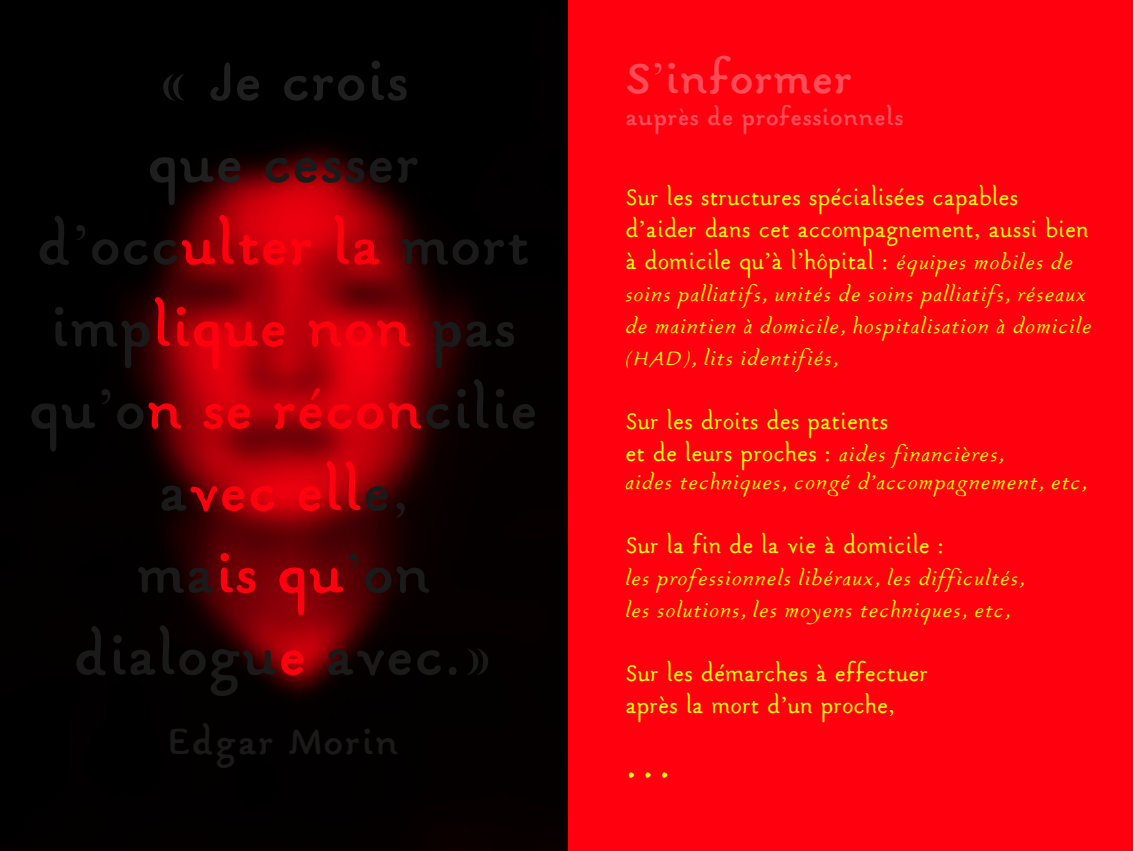
<style>
.page{position:relative;width:1134px;height:851px;background:#fff}
.page>*{position:absolute;margin:0;border:0;box-sizing:border-box;transform-origin:0 0}
.t1{font:700 62px/82px "Gararond";letter-spacing:.025em;color:#1a1a1a;text-align:center}
.t2{font:700 48px "Gararond";letter-spacing:.025em;color:#ff4d57}
.t3{font:500 48px "Gararond";color:#ff0}
.t4{font:700 40px "Gararond";letter-spacing:.05em;color:#1a1a1a}
.t5{font:500 26px/32px "Gararond";letter-spacing:.025em;color:#ff0}
.t6{font:700 26px "Gararond";letter-spacing:.025em;color:#ff4d57}
.t7{font:italic 500 22px/32px "Gararond";letter-spacing:.025em;color:#ff0}
.s1{color:#1f1f1f}
.s2{color:#ff000f}
.s3{font-style:italic;font-size:22px}
</style>
<div class="page">
<div style="left:567px;top:0;width:565px;height:850px;background:#ff000f"></div>
<img style="left:0;top:0;width:567px;height:850px">
<h1 class="t1" style="left:29px;top:37px;width:510px"><span class="s1">« Je crois<br>que</span> cesser d’occ<span class="s2">ulter la</span> mort imp<span class="s2">lique non</span> pas qu’o<span class="s2">n se récon</span>cilie a<span class="s2">vec ell</span>e,<br>ma<span class="s2">is qu</span>’on dialogu<span class="s2">e</span> avec.»</h1>
<h3 class="t4" style="left:169px;top:717px;width:231px">Edgar Morin</h3>
<h2 class="t2" style="left:626px;top:48px;width:228px">S’informer</h2>
<p class="t6" style="left:626px;top:101px;width:279px">auprès de professionnels</p>
<p class="t5" style="left:626px;top:180px;width:464px">Sur les structures spécialisées capables d’aider dans cet accompagnement, aussi bien à domicile qu’à l’hôpital : <span class="s3">équipes mobiles de</span></p>
<p class="t7" style="left:626px;top:277px;width:468px">soins palliatifs, unités de soins palliatifs, réseaux de maintien à domicile, hospitalisation à domicile (HAD), lits identifiés,</p>
<p class="t5" style="left:626px;top:404px;width:380px">Sur les droits des patients<br>et de leurs proches : <span class="s3">aides financières,</span></p>
<p class="t7" style="left:626px;top:465px;width:463px">aides techniques, congé d’accompagnement, etc,</p>
<p class="t5" style="left:626px;top:527px;width:320px">Sur la fin de la vie à domicile :</p>
<p class="t7" style="left:626px;top:561px;width:401px">les professionnels libéraux, les difficultés, les solutions, les moyens techniques, etc,</p>
<p class="t5" style="left:626px;top:655px;width:304px">Sur les démarches à effectuer après la mort d’un proche,</p>
<h2 class="t3" style="left:626px;top:732px;width:47px">...</h2>
</div>
